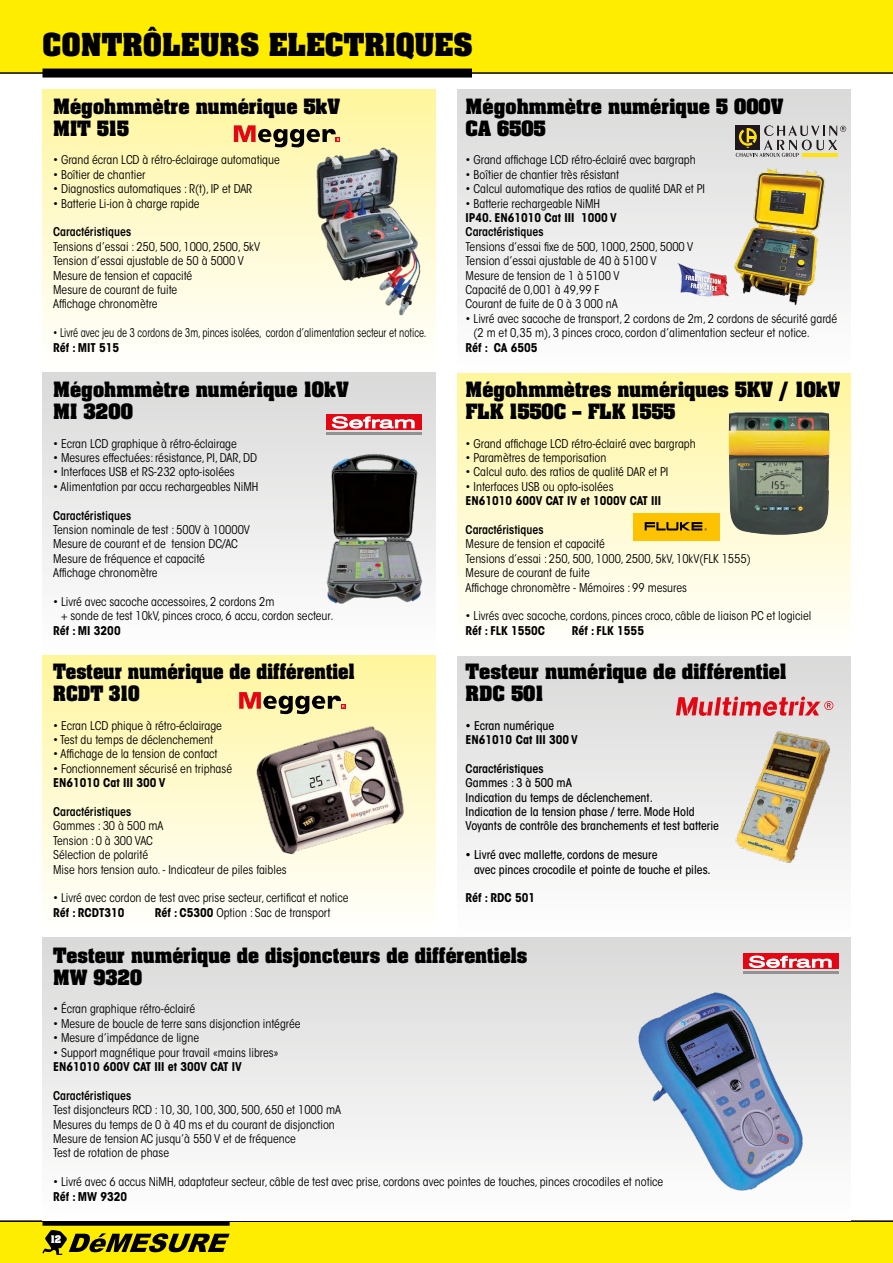
<style>
.page{position:relative;width:893px;height:1263px;background:#fff}
.page>*{position:absolute;margin:0;border:0;box-sizing:border-box;transform-origin:0 0}
.t1{font:700 27px "Aachen";color:#000}
.t2{font:700 18px/21.6px "Aachen";color:#000}
.t3{font:700 18px/21.6px "Aachen";color:#000;scale:.94 1}
.t4{font:condensed 12px/14.4px "ITC Avant Garde Std";color:#000}
.t5{font:500 condensed 12px/14.4px "ITC Avant Garde Std";color:#000}
.t6{font:700 condensed 12px "ITC Avant Garde Std";color:#000}
.t7{font:600 condensed 12px "ITC Avant Garde Std";color:#000}
.t8{font:condensed 12px "ITC Avant Garde Std";color:#000;scale:.87 1}
.t9{font:700 9px "Aachen";color:#fff}
.s1{font-weight:700}
</style>
<div class="page">
<div style="left:457px;top:374px;width:393px;height:282px;background:linear-gradient(to bottom,#fff59e,#fff)"></div>
<div style="left:457px;top:656px;width:393px;height:283px;background:linear-gradient(to bottom,#d9d9d9,#fff)"></div>
<div style="left:43px;top:89px;width:393px;height:283px;background:linear-gradient(to bottom,#fff59e,#fff)"></div>
<div style="left:43px;top:655px;width:393px;height:283px;background:linear-gradient(to bottom,#fff59e,#fff)"></div>
<div style="left:0;top:0;width:893px;height:72px;background:#ffed00"></div>
<div style="left:0;top:1220px;width:893px;height:43px;background:#ffed00"></div>
<hr style="left:0;top:72px;width:893px;height:2px;background:#000">
<hr style="left:0;top:1220px;width:893px;height:2px;background:#000">
<div style="left:43px;top:69px;width:429px;height:9px;background:#000"></div>
<svg style="left:43px;top:1220px;width:187px;height:6px"></svg>
<svg style="left:43px;top:1230px;width:187px;height:25px"></svg>
<div style="left:457px;top:89px;width:393px;height:283px;background:linear-gradient(to bottom,#d9d9d9,#fff)"></div>
<div style="left:43px;top:372px;width:393px;height:283px;background:linear-gradient(to bottom,#d9d9d9,#fff)"></div>
<div style="left:43px;top:938px;width:807px;height:282px;background:linear-gradient(to bottom,#d9d9d9,#feffff)"></div>
<svg style="left:239px;top:692px;width:106px;height:22px"></svg>
<svg style="left:234px;top:125px;width:106px;height:22px"></svg>
<div style="left:633px;top:513px;width:86px;height:28px;background:#fdc300"></div>
<svg style="left:645px;top:522px;width:62px;height:9px"></svg>
<img style="left:676px;top:261px;width:53px;height:38px">
<svg style="left:736px;top:125px;width:110px;height:32px"></svg>
<svg style="left:676px;top:696px;width:157px;height:20px"></svg>
<img style="left:317px;top:147px;width:104px;height:168px">
<img style="left:717px;top:408px;width:124px;height:130px">
<img style="left:621px;top:988px;width:199px;height:208px">
<img style="left:254px;top:723px;width:153px;height:137px">
<img style="left:729px;top:164px;width:101px;height:144px">
<img style="left:322px;top:448px;width:103px;height:158px">
<img style="left:729px;top:725px;width:106px;height:142px">
<hr style="left:743px;top:971px;width:95px;height:3px;background:#929292">
<div style="left:743px;top:953px;width:95px;height:16px;background:#e30613"></div>
<svg style="left:749px;top:955px;width:83px;height:13px"></svg>
<hr style="left:326px;top:432px;width:95px;height:3px;background:#929292">
<div style="left:326px;top:414px;width:95px;height:16px;background:#e30613"></div>
<svg style="left:332px;top:416px;width:83px;height:13px"></svg>
<h1 class="t1" style="left:43px;top:25px;width:432px">CONTRÔLEURS ELECTRIQUES</h1>
<h2 class="t2" style="left:53px;top:95px;width:288px">Mégohmmètre numérique 5kV<br>MIT 515</h2>
<p class="t4" style="left:53px;top:153px;width:228px">• Grand écran LCD à rétro-éclairage automatique</p>
<p class="t4" style="left:53px;top:167px;width:94px">• Boîtier de chantier</p>
<p class="t4" style="left:53px;top:182px;width:201px">• Diagnostics automatiques : R(t), IP et DAR</p>
<p class="t4" style="left:53px;top:196px;width:148px">• Batterie Li-ion à charge rapide</p>
<p class="t7" style="left:53px;top:225px;width:79px">Caractéristiques</p>
<p class="t4" style="left:53px;top:239px;width:208px">Tensions d’essai : 250, 500, 1000, 2500, 5kV<br>Tension d’essai ajustable de 50 à 5000 V<br>Mesure de tension et capacité<br>Mesure de courant de fuite<br>Affichage chronomètre</p>
<p class="t8" style="left:53px;top:326px;width:431px">• Livré avec jeu de 3 cordons de 3m, pinces isolées, cordon d’alimentation secteur et notice.</p>
<p class="t6" style="left:53px;top:340px;width:68px">Réf : MIT 515</p>
<h2 class="t2" style="left:53px;top:378px;width:297px">Mégohmmètre numérique 10kV<br>MI 3200</h2>
<p class="t4" style="left:53px;top:436px;width:185px">• Ecran LCD graphique à rétro-éclairage</p>
<p class="t4" style="left:53px;top:450px;width:205px">• Mesures effectuées: résistance, PI, DAR, DD</p>
<p class="t4" style="left:53px;top:465px;width:183px">• Interfaces USB et RS-232 opto-isolées</p>
<p class="t4" style="left:53px;top:479px;width:207px">• Alimentation par accu rechargeables NiMH</p>
<p class="t7" style="left:53px;top:508px;width:79px">Caractéristiques</p>
<p class="t4" style="left:53px;top:522px;width:198px">Tension nominale de test : 500V à 10000V<br>Mesure de courant et de tension DC/AC<br>Mesure de fréquence et capacité<br>Affichage chronomètre</p>
<p class="t4" style="left:61px;top:594px;width:274px;text-indent:-8px">• Livré avec sacoche accessoires, 2 cordons 2m<br>+ sonde de test 10kV, pinces croco, 6 accu, cordon secteur.</p>
<p class="t6" style="left:53px;top:623px;width:69px">Réf : MI 3200</p>
<h2 class="t3" style="left:53px;top:660px;width:322px">Testeur numérique de différentiel<br>RCDT 310</h2>
<p class="t4" style="left:53px;top:718px;width:170px">• Ecran LCD phique à rétro-éclairage</p>
<p class="t4" style="left:53px;top:732px;width:161px">• Test du temps de déclenchement</p>
<p class="t4" style="left:53px;top:747px;width:166px">• Affichage de la tension de contact</p>
<p class="t4" style="left:53px;top:761px;width:180px">• Fonctionnement sécurisé en triphasé</p>
<p class="t6" style="left:53px;top:775px;width:114px">EN61010 Cat III 300 V</p>
<p class="t7" style="left:53px;top:804px;width:79px">Caractéristiques</p>
<p class="t4" style="left:53px;top:819px;width:235px">Gammes : 30 à 500 mA<br>Tension : 0 à 300 VAC<br>Sélection de polarité<br>Mise hors tension auto. - Indicateur de piles faibles</p>
<p class="t4" style="left:53px;top:891px;width:297px">• Livré avec cordon de test avec prise secteur, certificat et notice</p>
<p class="t6" style="left:53px;top:905px;width:73px">Réf : RCDT310</p>
<p class="t4" style="left:155px;top:905px;width:177px"><span class="s1">Réf : C5300</span> Option : Sac de transport</p>
<h2 class="t2" style="left:466px;top:95px;width:319px">Mégohmmètre numérique 5 000V<br>CA 6505</h2>
<p class="t4" style="left:466px;top:153px;width:232px">• Grand affichage LCD rétro-éclairé avec bargraph</p>
<p class="t4" style="left:466px;top:167px;width:155px">• Boîtier de chantier très résistant</p>
<p class="t4" style="left:466px;top:182px;width:241px">• Calcul automatique des ratios de qualité DAR et PI</p>
<p class="t4" style="left:466px;top:196px;width:136px">• Batterie rechargeable NiMH</p>
<p class="t6" style="left:466px;top:210px;width:153px">IP40. EN61010 Cat III 1000 V</p>
<p class="t7" style="left:466px;top:225px;width:79px">Caractéristiques</p>
<p class="t4" style="left:466px;top:239px;width:229px">Tensions d’essai fixe de 500, 1000, 2500, 5000 V Tension d’essai ajustable de 40 à 5100 V<br>Mesure de tension de 1 à 5100 V<br>Capacité de 0,001 à 49,99 F<br>Courant de fuite de 0 à 3 000 nA</p>
<p class="t4" style="left:474px;top:311px;width:365px;text-indent:-8px">• Livré avec sacoche de transport, 2 cordons de 2m, 2 cordons de sécurité gardé (2 m et 0,35 m), 3 pinces croco, cordon d’alimentation secteur et notice.</p>
<p class="t6" style="left:466px;top:340px;width:73px">Réf : CA 6505</p>
<h2 class="t2" style="left:466px;top:378px;width:376px">Mégohmmètres numériques 5KV / 10kV<br>FLK 1550C – FLK 1555</h2>
<p class="t4" style="left:466px;top:436px;width:232px">• Grand affichage LCD rétro-éclairé avec bargraph</p>
<p class="t4" style="left:466px;top:450px;width:142px">• Paramètres de temporisation</p>
<p class="t4" style="left:466px;top:465px;width:204px">• Calcul auto. des ratios de qualité DAR et PI</p>
<p class="t4" style="left:466px;top:479px;width:149px">• Interfaces USB ou opto-isolées</p>
<p class="t6" style="left:466px;top:493px;width:197px">EN61010 600V CAT IV et 1000V CAT III</p>
<p class="t7" style="left:466px;top:522px;width:79px">Caractéristiques</p>
<p class="t4" style="left:466px;top:537px;width:287px">Mesure de tension et capacité<br>Tensions d’essai : 250, 500, 1000, 2500, 5kV, 10kV(FLK 1555)<br>Mesure de courant de fuite<br>Affichage chronomètre - Mémoires : 99 mesures</p>
<p class="t4" style="left:466px;top:609px;width:347px">• Livrés avec sacoche, cordons, pinces croco, câble de liaison PC et logiciel</p>
<p class="t6" style="left:466px;top:623px;width:81px">Réf : FLK 1550C</p>
<p class="t6" style="left:572px;top:623px;width:74px">Réf : FLK 1555</p>
<h2 class="t2" style="left:466px;top:660px;width:322px">Testeur numérique de différentiel<br>RDC 501</h2>
<p class="t5" style="left:466px;top:718px;width:90px">• Ecran numérique</p>
<p class="t6" style="left:466px;top:732px;width:114px">EN61010 Cat III 300 V</p>
<p class="t7" style="left:466px;top:761px;width:79px">Caractéristiques</p>
<p class="t5" style="left:466px;top:776px;width:255px">Gammes : 3 à 500 mA<br>Indication du temps de déclenchement.<br>Indication de la tension phase / terre. Mode Hold Voyants de contrôle des branchements et test batterie</p>
<p class="t5" style="left:474px;top:848px;width:238px;text-indent:-8px">• Livré avec mallette, cordons de mesure<br>avec pinces crocodile et pointe de touche et piles.</p>
<p class="t6" style="left:466px;top:890px;width:71px">Réf : RDC 501</p>
<h2 class="t2" style="left:53px;top:944px;width:476px">Testeur numérique de disjoncteurs de différentiels<br>MW 9320</h2>
<p class="t4" style="left:53px;top:1002px;width:143px">• Écran graphique rétro-éclairé</p>
<p class="t4" style="left:53px;top:1016px;width:249px">• Mesure de boucle de terre sans disjonction intégrée</p>
<p class="t4" style="left:53px;top:1031px;width:147px">• Mesure d’impédance de ligne</p>
<p class="t4" style="left:53px;top:1045px;width:227px">• Support magnétique pour travail «mains libres»</p>
<p class="t6" style="left:53px;top:1059px;width:190px">EN61010 600V CAT III et 300V CAT IV</p>
<p class="t7" style="left:53px;top:1088px;width:79px">Caractéristiques</p>
<p class="t4" style="left:53px;top:1103px;width:289px">Test disjoncteurs RCD : 10, 30, 100, 300, 500, 650 et 1000 mA Mesures du temps de 0 à 40 ms et du courant de disjonction Mesure de tension AC jusqu’à 550 V et de fréquence<br>Test de rotation de phase</p>
<p class="t4" style="left:53px;top:1175px;width:612px">• Livré avec 6 accus NiMH, adaptateur secteur, câble de test avec prise, cordons avec pointes de touches, pinces crocodiles et notice</p>
<p class="t6" style="left:53px;top:1189px;width:76px">Réf : MW 9320</p>
<p class="t9" style="left:51px;top:1233px;width:12px">12</p>
</div>
